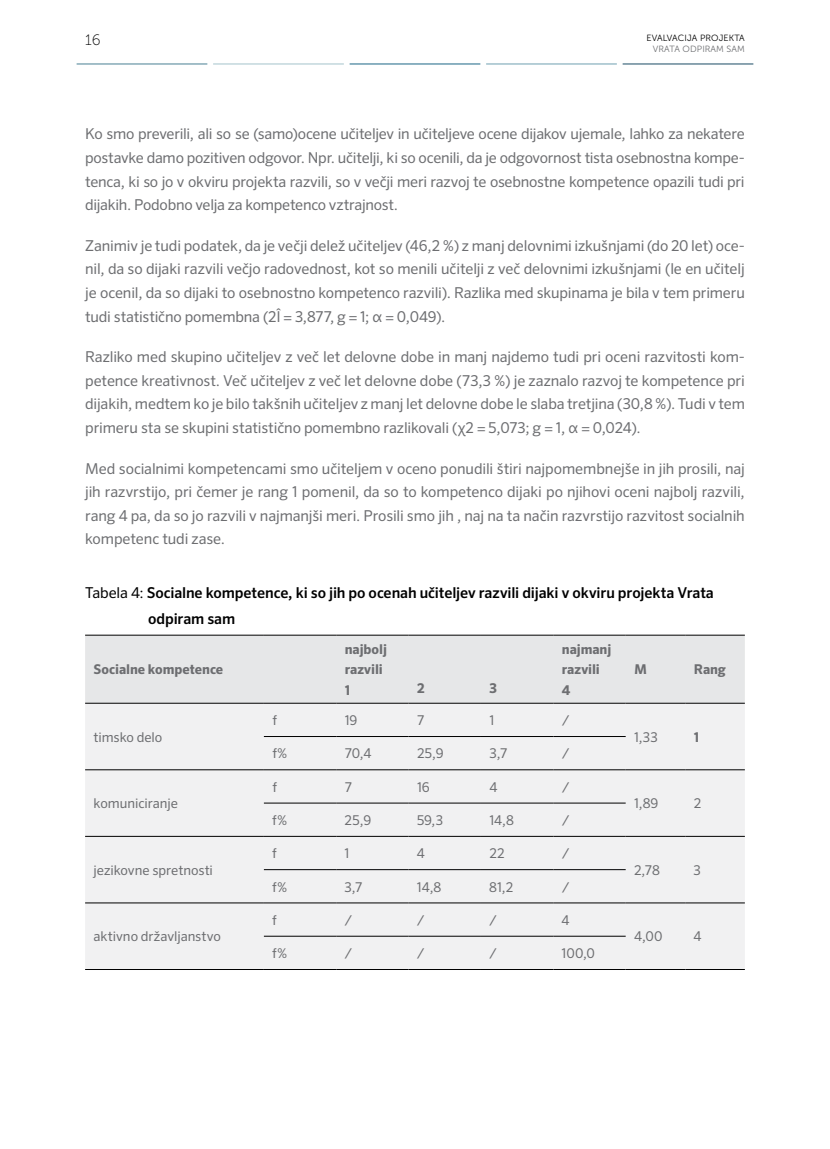
<style>
.page{position:relative;width:830px;height:1149px;background:#fff}
.page>*{position:absolute;margin:0;border:0;box-sizing:border-box;transform-origin:0 0}
.t1{font:15px/23.5px "Sero Pro";letter-spacing:-.01em;color:#6d6e71;text-align:justify}
.t2{font:500 15px/25.8px "Sero Pro";letter-spacing:-.005em;color:#000}
.t3{font:15px "Museo Sans 100";color:#000}
.t4{font:13.5px "Sero Pro";letter-spacing:-.005em;color:#6d6e71}
.t5{font:700 13.5px/20.2px "Sero Pro";color:#6d6e71}
.t6{font:9px "Museo Sans 300";letter-spacing:.01em;color:#000}
.t7{font:9px "Museo Sans 300";letter-spacing:.01em;color:#6d6e71}
.s1{font-weight:400}
</style>
<div class="page">
<hr style="left:77px;top:63px;width:130px;height:1px;background:#5e8e9f">
<hr style="left:213px;top:63px;width:131px;height:1px;background:#afcad1">
<hr style="left:349px;top:63px;width:131px;height:1px;background:#357793">
<hr style="left:486px;top:63px;width:130px;height:1px;background:#7faab9">
<hr style="left:622px;top:63px;width:131px;height:1px;background:#345f76">
<div style="left:85px;top:635px;width:659px;height:67px;background:#e6e7e8"></div>
<div style="left:85px;top:703px;width:659px;height:265px;background:#f1f1f2"></div>
<hr style="left:85px;top:634px;width:179px;height:1px;background:#000">
<hr style="left:264px;top:634px;width:72px;height:1px;background:#000">
<hr style="left:336px;top:634px;width:72px;height:1px;background:#000">
<hr style="left:408px;top:634px;width:72px;height:1px;background:#000">
<hr style="left:480px;top:634px;width:73px;height:1px;background:#000">
<hr style="left:553px;top:634px;width:72px;height:1px;background:#000">
<hr style="left:625px;top:634px;width:60px;height:1px;background:#000">
<hr style="left:685px;top:634px;width:59px;height:1px;background:#000">
<hr style="left:85px;top:702px;width:179px;height:1px;background:#000">
<hr style="left:264px;top:702px;width:72px;height:1px;background:#000">
<hr style="left:336px;top:702px;width:72px;height:1px;background:#000">
<hr style="left:408px;top:702px;width:72px;height:1px;background:#000">
<hr style="left:480px;top:702px;width:73px;height:1px;background:#000">
<hr style="left:553px;top:702px;width:72px;height:1px;background:#000">
<hr style="left:625px;top:702px;width:60px;height:1px;background:#000">
<hr style="left:685px;top:702px;width:59px;height:1px;background:#000">
<hr style="left:264px;top:736px;width:72px;height:1px;background:#000">
<hr style="left:336px;top:736px;width:72px;height:1px;background:#000">
<hr style="left:408px;top:736px;width:72px;height:1px;background:#000">
<hr style="left:480px;top:736px;width:73px;height:1px;background:#000">
<hr style="left:553px;top:736px;width:72px;height:1px;background:#000">
<hr style="left:85px;top:769px;width:179px;height:1px;background:#000">
<hr style="left:264px;top:769px;width:72px;height:1px;background:#000">
<hr style="left:336px;top:769px;width:72px;height:1px;background:#000">
<hr style="left:408px;top:769px;width:72px;height:1px;background:#000">
<hr style="left:480px;top:769px;width:73px;height:1px;background:#000">
<hr style="left:553px;top:769px;width:72px;height:1px;background:#000">
<hr style="left:625px;top:769px;width:60px;height:1px;background:#000">
<hr style="left:685px;top:769px;width:59px;height:1px;background:#000">
<hr style="left:264px;top:802px;width:72px;height:1px;background:#000">
<hr style="left:336px;top:802px;width:72px;height:1px;background:#000">
<hr style="left:408px;top:802px;width:72px;height:1px;background:#000">
<hr style="left:480px;top:802px;width:73px;height:1px;background:#000">
<hr style="left:553px;top:802px;width:72px;height:1px;background:#000">
<hr style="left:85px;top:835px;width:179px;height:1px;background:#000">
<hr style="left:264px;top:835px;width:72px;height:1px;background:#000">
<hr style="left:336px;top:835px;width:72px;height:1px;background:#000">
<hr style="left:408px;top:835px;width:72px;height:1px;background:#000">
<hr style="left:480px;top:835px;width:73px;height:1px;background:#000">
<hr style="left:553px;top:835px;width:72px;height:1px;background:#000">
<hr style="left:625px;top:835px;width:60px;height:1px;background:#000">
<hr style="left:685px;top:835px;width:59px;height:1px;background:#000">
<hr style="left:264px;top:869px;width:72px;height:1px;background:#000">
<hr style="left:336px;top:869px;width:72px;height:1px;background:#000">
<hr style="left:408px;top:869px;width:72px;height:1px;background:#000">
<hr style="left:480px;top:869px;width:73px;height:1px;background:#000">
<hr style="left:553px;top:869px;width:72px;height:1px;background:#000">
<hr style="left:85px;top:902px;width:179px;height:1px;background:#000">
<hr style="left:264px;top:902px;width:72px;height:1px;background:#000">
<hr style="left:336px;top:902px;width:72px;height:1px;background:#000">
<hr style="left:408px;top:902px;width:72px;height:1px;background:#000">
<hr style="left:480px;top:902px;width:73px;height:1px;background:#000">
<hr style="left:553px;top:902px;width:72px;height:1px;background:#000">
<hr style="left:625px;top:902px;width:60px;height:1px;background:#000">
<hr style="left:685px;top:902px;width:59px;height:1px;background:#000">
<hr style="left:264px;top:935px;width:72px;height:1px;background:#000">
<hr style="left:336px;top:935px;width:72px;height:1px;background:#000">
<hr style="left:408px;top:935px;width:72px;height:1px;background:#000">
<hr style="left:480px;top:935px;width:73px;height:1px;background:#000">
<hr style="left:553px;top:935px;width:72px;height:1px;background:#000">
<hr style="left:85px;top:968px;width:179px;height:1px;background:#000">
<hr style="left:264px;top:968px;width:72px;height:1px;background:#000">
<hr style="left:336px;top:968px;width:72px;height:1px;background:#000">
<hr style="left:408px;top:968px;width:72px;height:1px;background:#000">
<hr style="left:480px;top:968px;width:73px;height:1px;background:#000">
<hr style="left:553px;top:968px;width:72px;height:1px;background:#000">
<hr style="left:625px;top:968px;width:60px;height:1px;background:#000">
<hr style="left:685px;top:968px;width:59px;height:1px;background:#000">
<p class="t3" style="left:85px;top:32px;width:17px">16</p>
<p class="t6" style="left:646px;top:33px;width:100px">EVALVACIJA PROJEKTA</p>
<p class="t7" style="left:652px;top:44px;width:93px">VRATA ODPIRAM SAM</p>
<p class="t1" style="left:85px;top:122px;width:661px">Ko smo preverili, ali so se (samo)ocene učiteljev in učiteljeve ocene dijakov ujemale, lahko za nekatere postavke damo pozitiven odgovor. Npr. učitelji, ki so ocenili, da je odgovornost tista osebnostna kompe&shy;tenca, ki so jo v okviru projekta razvili, so v večji meri razvoj te osebnostne kompetence opazili tudi pri dijakih. Podobno velja za kompetenco vztrajnost.</p>
<p class="t1" style="left:85px;top:233px;width:661px">Zanimiv je tudi podatek, da je večji delež učiteljev (46,2 %) z manj delovnimi izkušnjami (do 20 let) oce&shy;nil, da so dijaki razvili večjo radovednost, kot so menili učitelji z več delovnimi izkušnjami (le en učitelj je ocenil, da so dijaki to osebnostno kompetenco razvili). Razlika med skupinama je bila v tem primeru tudi statistično pomembna (2Î = 3,877, g = 1; α = 0,049).</p>
<p class="t1" style="left:85px;top:345px;width:661px">Razliko med skupino učiteljev z več let delovne dobe in manj najdemo tudi pri oceni razvitosti kom&shy;petence kreativnost. Več učiteljev z več let delovne dobe (73,3 %) je zaznalo razvoj te kompetence pri dijakih, medtem ko je bilo takšnih učiteljev z manj let delovne dobe le slaba tretjina (30,8 %). Tudi v tem primeru sta se skupini statistično pomembno razlikovali (χ2 = 5,073; g = 1, α = 0,024).</p>
<p class="t1" style="left:85px;top:456px;width:661px">Med socialnimi kompetencami smo učiteljem v oceno ponudili štiri najpomembnejše in jih prosili, naj jih razvrstijo, pri čemer je rang 1 pomenil, da so to kompetenco dijaki po njihovi oceni najbolj razvili, rang 4 pa, da so jo razvili v najmanjši meri. Prosili smo jih , naj na ta način razvrstijo razvitost socialnih kompetenc tudi zase.</p>
<p class="t2" style="left:148px;top:579px;width:567px;text-indent:-63px"><span class="s1">Tabela 4:</span> Socialne kompetence, ki so jih po ocenah učiteljev razvili dijaki v okviru projekta Vrata odpiram sam</p>
<p class="t5" style="left:94px;top:659px;width:131px">Socialne kompetence</p>
<p class="t5" style="left:344px;top:639px;width:44px">najbolj razvili<br>1</p>
<p class="t5" style="left:561px;top:639px;width:51px">najmanj razvili<br>4</p>
<p class="t5" style="left:634px;top:659px;width:15px">M</p>
<p class="t5" style="left:693px;top:659px;width:34px">Rang</p>
<p class="t5" style="left:417px;top:678px;width:9px">2</p>
<p class="t5" style="left:489px;top:678px;width:9px">3</p>
<p class="t4" style="left:272px;top:712px;width:6px">f</p>
<p class="t4" style="left:344px;top:712px;width:14px">19</p>
<p class="t4" style="left:417px;top:712px;width:9px">7</p>
<p class="t4" style="left:489px;top:712px;width:6px">1</p>
<p class="t4" style="left:561px;top:712px;width:9px">/</p>
<p class="t4" style="left:94px;top:728px;width:70px">timsko delo</p>
<p class="t4" style="left:634px;top:728px;width:25px">1,33</p>
<p class="t5" style="left:693px;top:726px;width:7px">1</p>
<p class="t4" style="left:272px;top:745px;width:17px">f%</p>
<p class="t4" style="left:344px;top:745px;width:28px">70,4</p>
<p class="t4" style="left:417px;top:745px;width:28px">25,9</p>
<p class="t4" style="left:489px;top:745px;width:19px">3,7</p>
<p class="t4" style="left:561px;top:745px;width:9px">/</p>
<p class="t4" style="left:272px;top:778px;width:6px">f</p>
<p class="t4" style="left:344px;top:778px;width:9px">7</p>
<p class="t4" style="left:417px;top:778px;width:14px">16</p>
<p class="t4" style="left:489px;top:778px;width:10px">4</p>
<p class="t4" style="left:561px;top:778px;width:9px">/</p>
<p class="t4" style="left:93px;top:795px;width:86px">komuniciranje</p>
<p class="t4" style="left:633px;top:795px;width:26px">1,89</p>
<p class="t4" style="left:693px;top:795px;width:9px">2</p>
<p class="t4" style="left:272px;top:811px;width:17px">f%</p>
<p class="t4" style="left:344px;top:811px;width:28px">25,9</p>
<p class="t4" style="left:417px;top:811px;width:28px">59,3</p>
<p class="t4" style="left:489px;top:811px;width:26px">14,8</p>
<p class="t4" style="left:561px;top:811px;width:9px">/</p>
<p class="t4" style="left:272px;top:845px;width:6px">f</p>
<p class="t4" style="left:344px;top:845px;width:6px">1</p>
<p class="t4" style="left:417px;top:845px;width:10px">4</p>
<p class="t4" style="left:489px;top:845px;width:17px">22</p>
<p class="t4" style="left:561px;top:845px;width:9px">/</p>
<p class="t4" style="left:93px;top:861px;width:121px">jezikovne spretnosti</p>
<p class="t4" style="left:633px;top:861px;width:27px">2,78</p>
<p class="t4" style="left:693px;top:861px;width:9px">3</p>
<p class="t4" style="left:272px;top:878px;width:17px">f%</p>
<p class="t4" style="left:344px;top:878px;width:19px">3,7</p>
<p class="t4" style="left:417px;top:878px;width:26px">14,8</p>
<p class="t4" style="left:489px;top:878px;width:26px">81,2</p>
<p class="t4" style="left:561px;top:878px;width:9px">/</p>
<p class="t4" style="left:272px;top:911px;width:6px">f</p>
<p class="t4" style="left:344px;top:911px;width:9px">/</p>
<p class="t4" style="left:417px;top:911px;width:9px">/</p>
<p class="t4" style="left:489px;top:911px;width:9px">/</p>
<p class="t4" style="left:561px;top:911px;width:10px">4</p>
<p class="t4" style="left:93px;top:928px;width:129px">aktivno državljanstvo</p>
<p class="t4" style="left:633px;top:928px;width:30px">4,00</p>
<p class="t4" style="left:693px;top:928px;width:10px">4</p>
<p class="t4" style="left:272px;top:944px;width:17px">f%</p>
<p class="t4" style="left:344px;top:944px;width:9px">/</p>
<p class="t4" style="left:416px;top:944px;width:9px">/</p>
<p class="t4" style="left:489px;top:944px;width:9px">/</p>
<p class="t4" style="left:561px;top:944px;width:35px">100,0</p>
</div>
